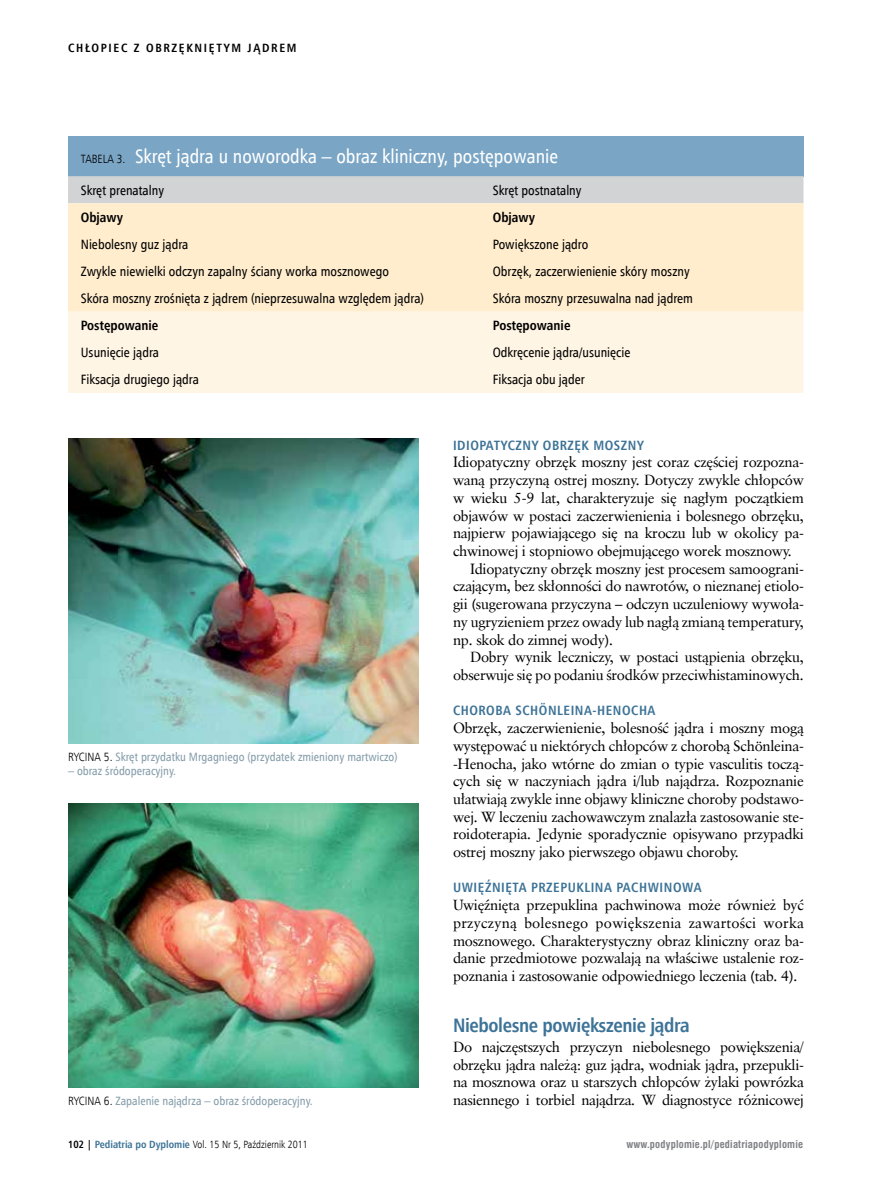
<style>
.page{position:relative;width:872px;height:1191px;background:#fff}
.page>*{position:absolute;margin:0;border:0;box-sizing:border-box;transform-origin:0 0}
.t1{font:19.5px "Humnst 777 Cn EU";color:#fff}
.t2{font:700 19.5px "Humnst 777 Cn EU";letter-spacing:-.02em;color:#3d7397}
.t3{font:14.7px/17.7px "Class Garmnd EU";letter-spacing:-.02em;color:#000;text-align:justify}
.t4{font:13.5px "Humnst 777 Cn EU";color:#000}
.t5{font:700 13.5px "Humnst 777 Cn EU";letter-spacing:.04em;color:#3d7397}
.t6{font:700 13.5px "Humnst 777 Cn EU";color:#000}
.t7{font:12px "Humnst 777 Cn EU";color:#849daa}
.t8{font:700 12px "Humnst 777 Cn EU";letter-spacing:.14em;color:#000}
.t9{font:10.5px "Humnst 777 Lt Cn EU";color:#000}
.t10{font:700 10.5px "Swis 721 Cn EU";letter-spacing:.02em;color:#808285}
.s1{font-family:"Humnst 777 Lt Cn EU";font-size:12px;color:#000}
.s2{font-family:"Humnst 777 Lt Cn EU";color:#000}
.s3{font-family:"Humnst 777 Cn EU";font-weight:700}
.s4{font-family:"Humnst 777 Cn EU";font-weight:700;color:#3d7397}
</style>
<div class="page">
<div style="left:68px;top:136px;width:735px;height:40px;background:#7aa5c5"></div>
<div style="left:68px;top:176px;width:735px;height:27px;background:#d1d3d4"></div>
<div style="left:68px;top:203px;width:735px;height:109px;background:#ffedce"></div>
<div style="left:68px;top:312px;width:735px;height:81px;background:#fff5e4"></div>
<img style="left:68px;top:438px;width:351px;height:305px">
<img style="left:68px;top:804px;width:351px;height:283px">
<p class="t8" style="left:68px;top:40px;width:230px">CHŁOPIEC Z OBRZĘKNIĘTYM JĄDREM</p>
<h1 class="t1" style="left:81px;top:144px;width:479px"><span class="s1">TABELA 3.</span> Skręt jądra u noworodka – obraz kliniczny, postępowanie</h1>
<p class="t4" style="left:81px;top:182px;width:85px">Skręt prenatalny</p>
<p class="t4" style="left:493px;top:182px;width:90px">Skręt postnatalny</p>
<p class="t6" style="left:81px;top:209px;width:44px">Objawy</p>
<p class="t6" style="left:493px;top:209px;width:44px">Objawy</p>
<p class="t4" style="left:81px;top:236px;width:109px">Niebolesny guz jądra</p>
<p class="t4" style="left:493px;top:236px;width:97px">Powiększone jądro</p>
<p class="t4" style="left:81px;top:263px;width:310px">Zwykle niewielki odczyn zapalny ściany worka mosznowego</p>
<p class="t4" style="left:493px;top:263px;width:198px">Obrzęk, zaczerwienienie skóry moszny</p>
<p class="t4" style="left:81px;top:290px;width:345px">Skóra moszny zrośnięta z jądrem (nieprzesuwalna względem jądra)</p>
<p class="t4" style="left:493px;top:290px;width:202px">Skóra moszny przesuwalna nad jądrem</p>
<p class="t6" style="left:81px;top:317px;width:79px">Postępowanie</p>
<p class="t6" style="left:493px;top:317px;width:79px">Postępowanie</p>
<p class="t4" style="left:81px;top:344px;width:80px">Usunięcie jądra</p>
<p class="t4" style="left:493px;top:344px;width:139px">Odkręcenie jądra/usunięcie</p>
<p class="t4" style="left:81px;top:371px;width:120px">Fiksacja drugiego jądra</p>
<p class="t4" style="left:493px;top:371px;width:93px">Fiksacja obu jąder</p>
<p class="t7" style="left:68px;top:749px;width:331px"><span class="s2">RYCINA 5.</span> Skręt przydatku Mrgagniego (przydatek zmieniony martwiczo)</p>
<p class="t7" style="left:68px;top:763px;width:110px">– obraz śródoperacyjny.</p>
<p class="t7" style="left:68px;top:1093px;width:246px"><span class="s2">RYCINA 6.</span> Zapalenie najądrza – obraz śródoperacyjny.</p>
<p class="t9" style="left:68px;top:1137px;width:241px"><span class="s3">102 |</span> <span class="s4">Pediatria po Dyplomie</span> Vol. 15 Nr 5, Październik 2011</p>
<p class="t5" style="left:453px;top:436px;width:192px">IDIOPATYCZNY OBRZĘK MOSZNY</p>
<p class="t3" style="left:453px;top:453px;width:352px">Idiopatyczny obrzęk moszny jest coraz częściej rozpozna-</p>
<p class="t3" style="left:453px;top:471px;width:352px">waną przyczyną ostrej moszny. Dotyczy zwykle chłopców</p>
<p class="t3" style="left:453px;top:489px;width:352px">w wieku 5-9 lat, charakteryzuje się nagłym początkiem</p>
<p class="t3" style="left:453px;top:506px;width:352px">objawów w postaci zaczerwienienia i bolesnego obrzęku,</p>
<p class="t3" style="left:453px;top:524px;width:352px">najpierw pojawiającego się na kroczu lub w okolicy pa-</p>
<p class="t3" style="left:453px;top:542px;width:340px">chwinowej i stopniowo obejmującego worek mosznowy.</p>
<p class="t3" style="left:470px;top:560px;width:335px">Idiopatyczny obrzęk moszny jest procesem samoograni-</p>
<p class="t3" style="left:453px;top:577px;width:352px">czającym, bez skłonności do nawrotów, o nieznanej etiolo-</p>
<p class="t3" style="left:453px;top:595px;width:352px">gii (sugerowana przyczyna – odczyn uczuleniowy wywoła-</p>
<p class="t3" style="left:453px;top:613px;width:352px">ny ugryzieniem przez owady lub nagłą zmianą temperatury,</p>
<p class="t3" style="left:453px;top:630px;width:162px">np. skok do zimnej wody).</p>
<p class="t3" style="left:470px;top:648px;width:335px">Dobry wynik leczniczy, w postaci ustąpienia obrzęku,</p>
<p class="t3" style="left:453px;top:666px;width:352px">obserwuje się po podaniu środków przeciwhistaminowych.</p>
<p class="t5" style="left:453px;top:702px;width:204px">CHOROBA SCHÖNLEINA-HENOCHA</p>
<p class="t3" style="left:453px;top:719px;width:352px">Obrzęk, zaczerwienienie, bolesność jądra i moszny mogą występować u niektórych chłopców z chorobą Schönleina--Henocha, jako wtórne do zmian o typie vasculitis toczą&shy;cych się w naczyniach jądra i/lub najądrza. Rozpoznanie ułatwiają zwykle inne objawy kliniczne choroby podstawo&shy;wej. W leczeniu zachowawczym znalazła zastosowanie ste&shy;roidoterapia. Jedynie sporadycznie opisywano przypadki ostrej moszny jako pierwszego objawu choroby.</p>
<p class="t5" style="left:453px;top:879px;width:250px">UWIĘŹNIĘTA PRZEPUKLINA PACHWINOWA</p>
<p class="t3" style="left:453px;top:896px;width:352px">Uwięźnięta przepuklina pachwinowa może również być przyczyną bolesnego powiększenia zawartości worka mosznowego. Charakterystyczny obraz kliniczny oraz ba&shy;danie przedmiotowe pozwalają na właściwe ustalenie roz&shy;poznania i zastosowanie odpowiedniego leczenia (tab. 4).</p>
<h1 class="t2" style="left:453px;top:1012px;width:238px">Niebolesne powiększenie jądra</h1>
<p class="t3" style="left:453px;top:1037px;width:352px">Do najczęstszych przyczyn niebolesnego powiększenia/ obrzęku jądra należą: guz jądra, wodniak jądra, przepukli&shy;na mosznowa oraz u starszych chłopców żylaki powrózka nasiennego i torbiel najądrza. W diagnostyce różnicowej</p>
<p class="t10" style="left:626px;top:1138px;width:178px">www.podyplomie.pl/pediatriapodyplomie</p>
</div>
